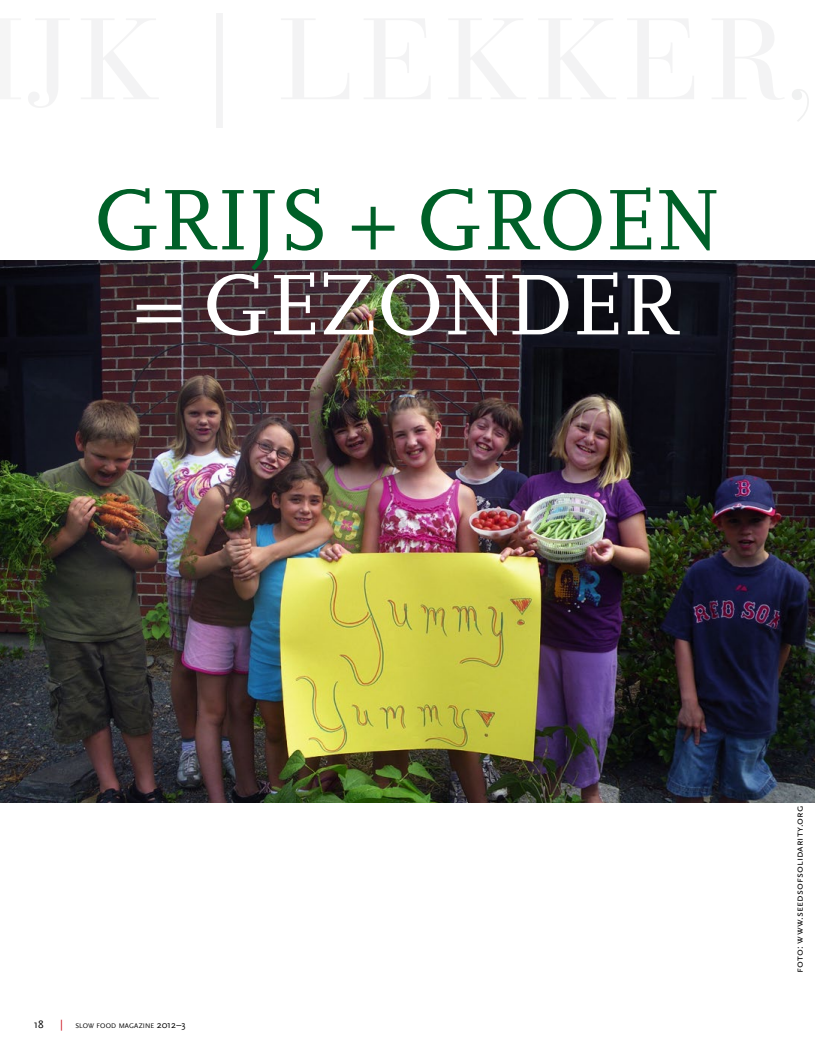
<style>
.page{position:relative;width:815px;height:1063px;background:#fff}
.page>*{position:absolute;margin:0;border:0;box-sizing:border-box;transform-origin:0 0}
.t1{font:90px "Scala";letter-spacing:-.02em;color:#006028}
.t2{font:90px "Scala";letter-spacing:-.02em;color:#fff}
.t3{font:11.25px "Scala Sans";color:#000}
.t4{font:10.62px "Scala Sans Caps";letter-spacing:.01em;color:#000}
.t5{font:7px "Scala Sans";letter-spacing:.005em;color:#000}
.s1{font-size:11.25px;color:#cb0d1a}
.s2{font-size:10px}
</style>
<div class="page">
<svg style="left:28px;top:13px;width:755px;height:115px"></svg>
<svg style="left:792px;top:89px;width:17px;height:32px"></svg>
<img style="left:0;top:260px;width:815px;height:543px">
<h1 class="t1" style="left:94px;top:171px;width:629px">GRIJS + GROEN</h1>
<h1 class="t2" style="left:134px;top:256px;width:548px">= GEZONDER</h1>
<p class="t3" style="left:34px;top:1018px;width:11px">18</p>
<p class="t5" style="left:60px;top:1022px;width:127px"><span class="s1">|</span> SLOW FOOD MAGAZINE <span class="s2">2012–3</span></p>
<p class="t4" style="left:794px;top:973px;width:169px;rotate:-90deg">foto: www.seedsofsolidarity.org</p>
</div>
